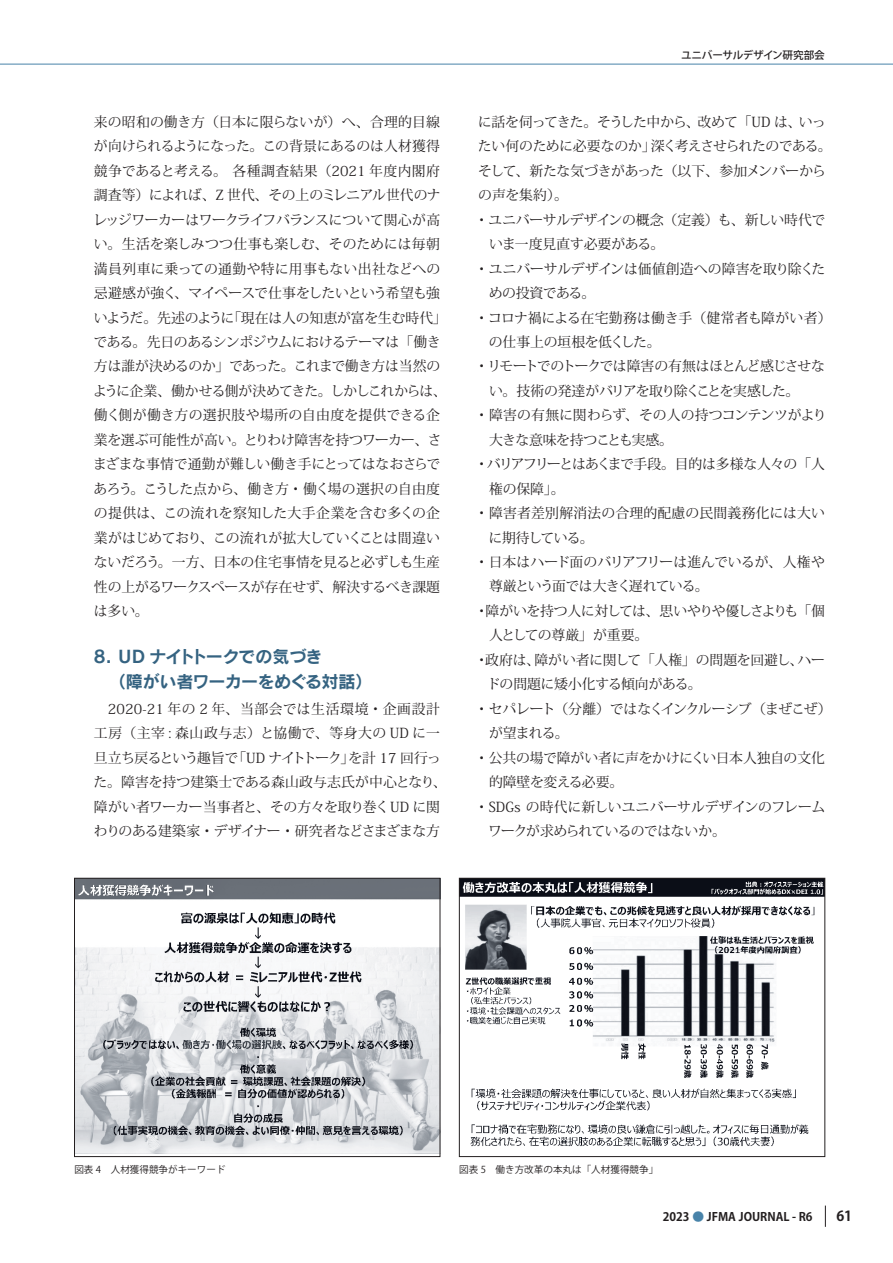
<style>
.page{position:relative;width:893px;height:1263px;background:#fff}
.page>*{position:absolute;margin:0;border:0;box-sizing:border-box;transform-origin:0 0}
.t1{font:16.95px/24.5px "Rodin Pro B";letter-spacing:-.035em;color:#356381}
.t2{font:13.8px/24.5px "Koz Min Pro";letter-spacing:-.015em;color:#231f20}
.t3{font:13.8px/24.5px "Koz Min Pro";letter-spacing:.005em;color:#231f20}
.t4{font:13.8px "Koz Min Pro";letter-spacing:-.05em;color:#231f20}
.t5{font:13.8px "Koz Min Pro";letter-spacing:-.035em;color:#231f20}
.t6{font:13.8px "Koz Min Pro";letter-spacing:-.08em;color:#231f20}
.t7{font:13.8px "Koz Min Pro";letter-spacing:-.04em;color:#231f20}
.t8{font:13.8px "Koz Min Pro";letter-spacing:.015em;color:#231f20}
.t9{font:13.8px "Koz Min Pro";letter-spacing:.02em;color:#231f20}
.t10{font:13.8px "Koz Min Pro";letter-spacing:-.085em;color:#231f20}
.t11{font:13.8px "Koz Min Pro";letter-spacing:-.055em;color:#231f20}
.t12{font:13.8px "Koz Min Pro";letter-spacing:-.06em;color:#231f20}
.t13{font:700 13.8px "Koz Go Pro";color:#231f20}
.t14{font:700 11.7px "Koz Go Pro";color:#231f20}
.t15{font:500 10.65px "Koz Go Pro";letter-spacing:-.03em;color:#231f20}
.t16{font:9.6px "Koz Go Pro";color:#231f20}
.s1{color:#4883a9}
</style>
<div class="page">
<hr style="left:0;top:64px;width:893px;height:1px;background:#4883a9">
<svg style="left:825px;top:1205px;width:1px;height:22px"></svg>
<img style="left:76px;top:880px;width:362px;height:273px">
<div style="left:74px;top:878px;width:366px;height:279px;border:1px solid #231f20"></div>
<img style="left:461px;top:880px;width:362px;height:267px">
<div style="left:459px;top:878px;width:366px;height:279px;border:1px solid #231f20"></div>
<p class="t2" style="left:93px;top:109px;width:355px">来の昭和の働き方（日本に限らないが）へ、合理的目線が向けられるようになった。この背景にあるのは人材獲得競争であると考える。 各種調査結果（2021 年度内閣府調査等）によれば、Z 世代、その上のミレニアル世代のナレッジワーカーはワークライフバランスについて関心が高い。生活を楽しみつつ仕事も楽しむ、そのためには毎朝満員列車に乗っての通勤や特に用事もない出社などへの忌避感が強く、マイペースで仕事をしたいという希望も強いようだ。先述のように「現在は人の知恵が富を生む時代」である。先日のあるシンポジウムにおけるテーマは「働き方は誰が決めるのか」であった。これまで働き方は当然のように企業、働かせる側が決めてきた。しかしこれからは、働く側が働き方の選択肢や場所の自由度を提供できる企業を選ぶ可能性が高い。とりわけ障害を持つワーカー、さまざまな事情で通勤が難しい働き手にとってはなおさらであろう。こうした点から、働き方・働く場の選択の自由度の提供は、この流れを察知した大手企業を含む多くの企業がはじめており、この流れが拡大していくことは間違いないだろう。一方、日本の住宅事情を見ると必ずしも生産性の上がるワークスペースが存在せず、解決するべき課題は多い。</p>
<p class="t1" style="left:109px;top:644px;width:265px;text-indent:-15px">8. UD ナイトトークでの気づき<br>（障がい者ワーカーをめぐる対話）</p>
<p class="t3" style="left:94px;top:696px;width:355px">　2020-21 年の 2 年、当部会では生活環境･企画設計工房（主宰 : 森山政与志）と協働で、等身大の UD に一旦立ち戻るという趣旨で「UD ナイトトーク」を計 17 回行った。障害を持つ建築士である森山政与志氏が中心となり、障がい者ワーカー当事者と、その方々を取り巻くUD に関わりのある建築家・デザイナー・研究者などさまざまな方</p>
<p class="t15" style="left:681px;top:48px;width:145px">ユニバーサルデザイン研究部会</p>
<p class="t4" style="left:478px;top:112px;width:349px">に話を伺ってきた。そうした中から、改めて「UD は、いっ</p>
<p class="t2" style="left:478px;top:134px;width:355px">たい何のために必要なのか」深く考えさせられたのである。</p>
<p class="t2" style="left:478px;top:158px;width:349px">そして、新たな気づきがあった（以下、参加メンバーから</p>
<p class="t2" style="left:478px;top:183px;width:91px">の声を集約）。</p>
<p class="t2" style="left:475px;top:207px;width:352px">・ユニバーサルデザインの概念（定義）も、新しい時代で</p>
<p class="t2" style="left:489px;top:231px;width:177px">いま一度見直す必要がある。</p>
<p class="t2" style="left:475px;top:256px;width:352px">・ユニバーサルデザインは価値創造への障害を取り除くた</p>
<p class="t5" style="left:489px;top:283px;width:108px">めの投資である。</p>
<p class="t8" style="left:475px;top:308px;width:358px">・コロナ禍による在宅勤務は働き手（健常者も障がい者）</p>
<p class="t2" style="left:489px;top:329px;width:173px">の仕事上の垣根を低くした。</p>
<p class="t6" style="left:475px;top:357px;width:352px">・リモートでのトークでは障害の有無はほとんど感じさせな</p>
<p class="t10" style="left:489px;top:381px;width:312px">い。技術の発達がバリアを取り除くことを実感した。</p>
<p class="t2" style="left:475px;top:403px;width:353px">・障害の有無に関わらず、その人の持つコンテンツがより</p>
<p class="t5" style="left:489px;top:430px;width:186px">大きな意味を持つことも実感。</p>
<p class="t4" style="left:475px;top:454px;width:351px">・バリアフリーとはあくまで手段。目的は多様な人々の「人</p>
<p class="t2" style="left:489px;top:476px;width:77px">権の保障」。</p>
<p class="t9" style="left:475px;top:503px;width:351px">・障害者差別解消法の合理的配慮の民間義務化には大い</p>
<p class="t4" style="left:489px;top:528px;width:106px">に期待している。</p>
<p class="t2" style="left:475px;top:549px;width:351px">・日本はハード面のバリアフリーは進んでいるが、人権や</p>
<p class="t12" style="left:489px;top:577px;width:221px">尊厳という面では大きく遅れている。</p>
<p class="t7" style="left:475px;top:601px;width:351px">・障がいを持つ人に対しては、思いやりや優しさよりも「個</p>
<p class="t5" style="left:489px;top:625px;width:161px">人としての尊厳」が重要。</p>
<p class="t2" style="left:475px;top:647px;width:352px">・政府は、障がい者に関して「人権」の問題を回避し、ハー</p>
<p class="t2" style="left:487px;top:671px;width:216px">ドの問題に矮小化する傾向がある。</p>
<p class="t4" style="left:475px;top:699px;width:358px">・セパレート（分離）ではなくインクルーシブ（まぜこぜ）</p>
<p class="t2" style="left:489px;top:720px;width:81px">が望まれる。</p>
<p class="t2" style="left:475px;top:745px;width:352px">・公共の場で障がい者に声をかけにくい日本人独自の文化</p>
<p class="t2" style="left:489px;top:769px;width:136px">的障壁を変える必要。</p>
<p class="t2" style="left:475px;top:794px;width:352px">・SDGs の時代に新しいユニバーサルデザインのフレーム</p>
<p class="t11" style="left:488px;top:821px;width:239px">ワークが求められているのではないか。</p>
<p class="t16" style="left:74px;top:1163px;width:153px">図表 4　人材獲得競争がキーワード</p>
<p class="t16" style="left:459px;top:1163px;width:201px">図表 5　働き方改革の本丸は「人材獲得競争」</p>
<p class="t14" style="left:663px;top:1209px;width:151px">2023 <span class="s1">●</span> JFMA JOURNAL - R6</p>
<p class="t13" style="left:836px;top:1207px;width:17px">61</p>
</div>
